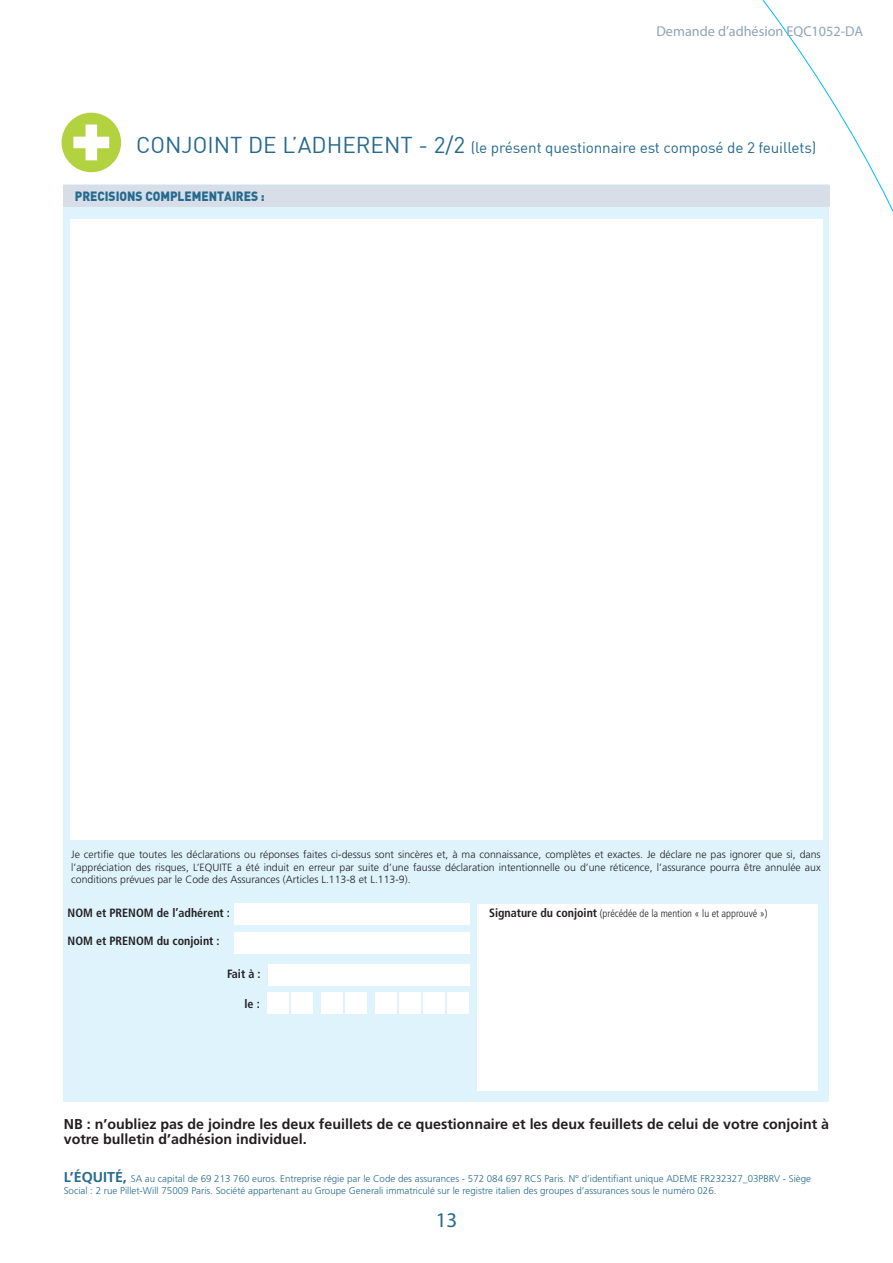
<style>
.page{position:relative;width:893px;height:1263px;background:#fff}
.page>*{position:absolute;margin:0;border:0;box-sizing:border-box;transform-origin:0 0}
.t1{font:21px "Myriad Pro";color:#256a8e}
.Sous_Titres_Pages_Broch_2021{font:15px "DIN";letter-spacing:-.01em;color:#256a8e}
.Texte_Courant_Broch_2021{font:700 14.25px/14.4px "Frutiger LT Std";color:#231f20}
.t2{font:14.25px "Myriad Pro";color:#8ea3bb}
.Texte_Courant_Broch_2021-2{font:900 13.2px "DIN";color:#256a8e;scale:.91 1}
.Texte_Courant_Broch_2021-3{font:700 condensed 12px "Frutiger LT Std";color:#231f20}
.Texte_Courant_Broch_2021-4{font:300 10.5px/12.6px "Frutiger LT Std";color:#231f20;text-align:justify}
.Texte_Courant_Broch_2021-5{font:300 condensed 10.5px "Frutiger LT Std";color:#231f20}
.Texte_Courant_Broch_2021-6{font:300 9.75px/11.7px "Frutiger LT Std";color:#256a8e}
.s1{font-size:22.5px}
.s2{font-weight:700;font-size:12px}
.s3{font-weight:700;font-size:14.25px}
</style>
<div class="page">
<div style="left:62px;top:113px;width:59px;height:59px;background:#b2d23f;border-radius:50%"></div>
<svg style="left:73px;top:125px;width:36px;height:35px"></svg>
<div style="left:64px;top:184px;width:765px;height:918px;background:#def3fc"></div>
<div style="left:63px;top:185px;width:766px;height:22px;background:#d7dee7"></div>
<div style="left:70px;top:219px;width:753px;height:621px;background:#fff"></div>
<div style="left:235px;top:904px;width:235px;height:21px;background:#fff"></div>
<div style="left:235px;top:932px;width:235px;height:21px;background:#fff"></div>
<div style="left:269px;top:964px;width:201px;height:22px;background:#fff"></div>
<div style="left:478px;top:904px;width:340px;height:187px;background:#fff"></div>
<div style="left:267px;top:992px;width:21px;height:21px;background:#fff"></div>
<div style="left:291px;top:992px;width:22px;height:21px;background:#fff"></div>
<div style="left:321px;top:992px;width:22px;height:21px;background:#fff"></div>
<div style="left:345px;top:992px;width:22px;height:21px;background:#fff"></div>
<div style="left:375px;top:992px;width:22px;height:21px;background:#fff"></div>
<div style="left:399px;top:992px;width:22px;height:21px;background:#fff"></div>
<div style="left:424px;top:992px;width:21px;height:21px;background:#fff"></div>
<div style="left:448px;top:992px;width:21px;height:21px;background:#fff"></div>
<h3 class="t2" style="left:656px;top:23px;width:208px">Demande d’adhésion EQC1052-DA</h3>
<p class="Sous_Titres_Pages_Broch_2021" style="left:136px;top:138px;width:682px"><span class="s1">CONJOINT DE L’ADHERENT - 2/2</span> (le présent questionnaire est composé de 2 feuillets)</p>
<p class="Texte_Courant_Broch_2021-2" style="left:75px;top:188px;width:210px">PRECISIONS COMPLEMENTAIRES :</p>
<p class="Texte_Courant_Broch_2021-4" style="left:71px;top:848px;width:751px">Je certifie que toutes les déclarations ou réponses faites ci-dessus sont sincères et, à ma connaissance, complètes et exactes. Je déclare ne pas ignorer que si, dans l’appréciation des risques, L’EQUITE a été induit en erreur par suite d’une fausse déclaration intentionnelle ou d’une réticence, l’assurance pourra être annulée aux conditions prévues par le Code des Assurances (Articles L.113-8 et L.113-9).</p>
<p class="Texte_Courant_Broch_2021-3" style="left:68px;top:905px;width:164px">NOM et PRENOM de l’adhérent :</p>
<p class="Texte_Courant_Broch_2021-3" style="left:68px;top:934px;width:154px">NOM et PRENOM du conjoint :</p>
<p class="Texte_Courant_Broch_2021-3" style="left:227px;top:966px;width:35px">Fait à :</p>
<p class="Texte_Courant_Broch_2021-5" style="left:489px;top:907px;width:280px"><span class="s2">Signature du conjoint</span> (précédée de la mention « lu et approuvé »)</p>
<p class="Texte_Courant_Broch_2021-3" style="left:244px;top:997px;width:17px">le :</p>
<p class="Texte_Courant_Broch_2021" style="left:64px;top:1117px;width:767px">NB : n’oubliez pas de joindre les deux feuillets de ce questionnaire et les deux feuillets de celui de votre conjoint à votre bulletin d’adhésion individuel.</p>
<p class="Texte_Courant_Broch_2021-6" style="left:64px;top:1173px;width:749px"><span class="s3">L’ÉQUITÉ,</span> SA au capital de 69 213 760 euros. Entreprise régie par le Code des assurances - 572 084 697 RCS Paris. N° d’identifiant unique ADEME FR232327_03PBRV - Siège<br>Social : 2 rue Pillet-Will 75009 Paris. Société appartenant au Groupe Generali immatriculé sur le registre italien des groupes d’assurances sous le numéro 026.</p>
<h1 class="t1" style="left:436px;top:1207px;width:23px">13</h1>
</div>
